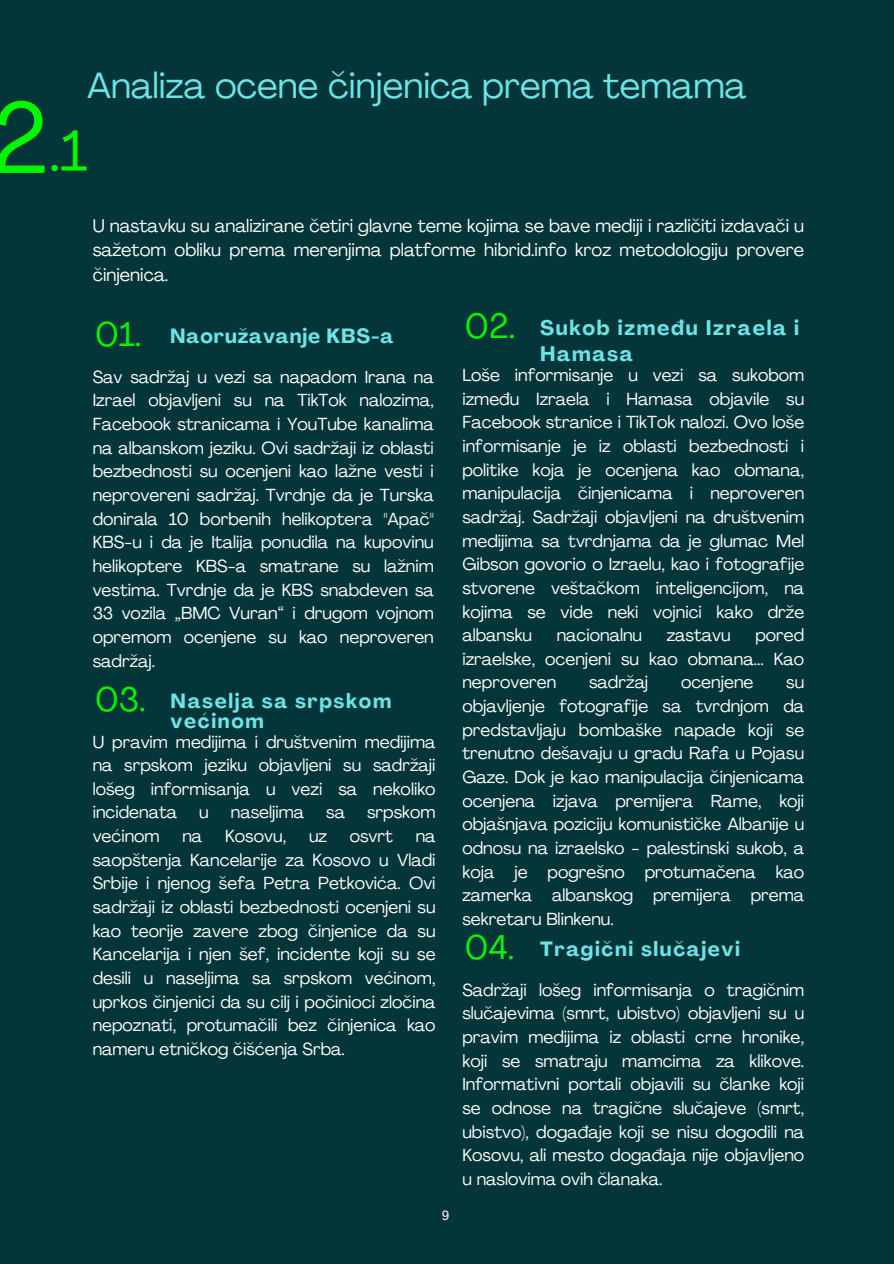
<style>
.page{position:relative;width:894px;height:1264px;background:#fff}
.page>*{position:absolute;margin:0;border:0;box-sizing:border-box;transform-origin:0 0}
.t1{font:98.85px "Agrandir";color:#00f700}
.t2{font:57px "Agrandir";color:#00f700}
.t3{font:36px "Agrandir";color:#6ce5e8}
.t4{font:34.5px "Agrandir";color:#00f700}
.t5{font:33.75px "Agrandir";color:#00f700}
.t6{font:700 20.7px/25.8px "Agrandir";letter-spacing:.08em;color:#6ce5e8}
.t7{font:700 20.25px/20.2px "Agrandir";letter-spacing:.08em;color:#6ce5e8}
.t8{font:700 20.25px "Agrandir";letter-spacing:.045em;color:#6ce5e8}
.t9{font:18px/24.8px "Agrandir";color:#fff;text-align:justify}
.t10{font:17.25px/23.7px "Agrandir";color:#fff;text-align:justify}
.t11{font:13.5px "Arimo";color:#fff}
</style>
<div class="page">
<div style="left:0;top:0;width:893px;height:1263px;background:#043539"></div>
<h2 class="t3" style="left:87px;top:71px;width:660px">Analiza ocene činjenica prema temama</h2>
<h3 class="t1" style="left:-8px;top:99px;width:58px">2</h3>
<p class="t2" style="left:49px;top:128px;width:39px">.1</p>
<p class="t9" style="left:93px;top:215px;width:712px">U nastavku su analizirane četiri glavne teme kojima se bave mediji i različiti izdavači u sažetom obliku prema merenjima platforme hibrid.info kroz metodologiju provere činjenica.</p>
<h2 class="t5" style="left:95px;top:321px;width:48px">01.</h2>
<h1 class="t8" style="left:170px;top:327px;width:224px">Naoružavanje KBS-a</h1>
<p class="t10" style="left:93px;top:367px;width:342px">Sav sadržaj u vezi sa napadom Irana na Izrael objavljeni su na TikTok nalozima, Facebook stranicama i YouTube kanalima na albanskom jeziku. Ovi sadržaji iz oblasti bezbednosti su ocenjeni kao lažne vesti i neprovereni sadržaj. Tvrdnje da je Turska donirala 10 borbenih helikoptera "Apač" KBS-u i da je Italija ponudila na kupovinu helikoptere KBS-a smatrane su lažnim vestima. Tvrdnje da je KBS snabdeven sa 33 vozila „BMC Vuran“ i drugom vojnom opremom ocenjene su kao neproveren sadržaj.</p>
<h3 class="t4" style="left:465px;top:312px;width:52px">02.</h3>
<p class="t10" style="left:462px;top:365px;width:343px">Loše informisanje u vezi sa sukobom između Izraela i Hamasa objavile su Facebook stranice i TikTok nalozi. Ovo loše informisanje je iz oblasti bezbednosti i politike koja je ocenjena kao obmana, manipulacija činjenicama i neproveren sadržaj. Sadržaji objavljeni na društvenim medijima sa tvrdnjama da je glumac Mel Gibson govorio o Izraelu, kao i fotografije stvorene veštačkom inteligencijom, na kojima se vide neki vojnici kako drže albansku</p>
<h2 class="t6" style="left:540px;top:317px;width:260px">Sukob između Izraela i<br>Hamasa</h2>
<p class="t10" style="left:462px;top:625px;width:343px;text-indent:293px">pored izraelske, ocenjeni su kao obmana... Kao neproveren</p>
<p class="t10" style="left:556px;top:625px;width:87px">nacionalnu</p>
<p class="t10" style="left:666px;top:625px;width:65px">zastavu</p>
<p class="t10" style="left:589px;top:672px;width:61px">sadržaj</p>
<p class="t10" style="left:681px;top:672px;width:74px">ocenjene</p>
<p class="t10" style="left:462px;top:672px;width:343px;text-indent:324px">su objavljenje fotografije sa tvrdnjom da predstavljaju bombaške napade koji se trenutno dešavaju u gradu Rafa u Pojasu Gaze. Dok je kao manipulacija činjenicama ocenjena izjava premijera Rame, koji objašnjava poziciju komunističke Albanije u odnosu na izraelsko - palestinski sukob, a koja je pogrešno protumačena kao zamerka albanskog premijera prema sekretaru Blinkenu.</p>
<h3 class="t5" style="left:95px;top:685px;width:52px">03.</h3>
<p class="t10" style="left:93px;top:731px;width:344px">U pravim medijima i društvenim medijima na srpskom jeziku objavljeni su sadržaji lošeg informisanja u vezi sa nekoliko incidenata</p>
<h2 class="t7" style="left:171px;top:692px;width:222px">Naselja sa srpskom većinom</h2>
<p class="t10" style="left:199px;top:802px;width:11px">u</p>
<p class="t10" style="left:231px;top:802px;width:75px">naseljima</p>
<p class="t10" style="left:326px;top:802px;width:20px">sa</p>
<p class="t10" style="left:367px;top:802px;width:70px">srpskom</p>
<p class="t10" style="left:93px;top:826px;width:68px">većinom</p>
<p class="t10" style="left:182px;top:826px;width:21px">na</p>
<p class="t10" style="left:225px;top:826px;width:63px">Kosovu,</p>
<p class="t10" style="left:309px;top:826px;width:20px">uz</p>
<p class="t10" style="left:350px;top:826px;width:45px">osvrt</p>
<p class="t10" style="left:93px;top:826px;width:344px;text-indent:323px">na saopštenja Kancelarije za Kosovo u Vladi Srbije i njenog šefa Petra Petkovića. Ovi sadržaji iz oblasti bezbednosti ocenjeni su kao teorije zavere zbog činjenice da su Kancelarija i njen šef, incidente koji su se desili u naseljima sa srpskom većinom, uprkos činjenici da su cilj i počinioci zločina nepoznati, protumačili bez činjenica kao nameru etničkog čišćenja Srba.</p>
<h3 class="t5" style="left:465px;top:933px;width:51px">04.</h3>
<h2 class="t7" style="left:540px;top:940px;width:201px">Tragični slučajevi</h2>
<p class="t10" style="left:462px;top:979px;width:343px">Sadržaji lošeg informisanja o tragičnim slučajevima (smrt, ubistvo) objavljeni su u pravim medijima iz oblasti crne hronike, koji se smatraju mamcima za klikove.<br>Informativni portali objavili su članke koji se odnose na tragične slučajeve (smrt, ubistvo), događaje koji se nisu dogodili na Kosovu, ali mesto događaja nije objavljeno u naslovima ovih članaka.</p>
<p class="t11" style="left:442px;top:1207px;width:9px">9</p>
</div>
